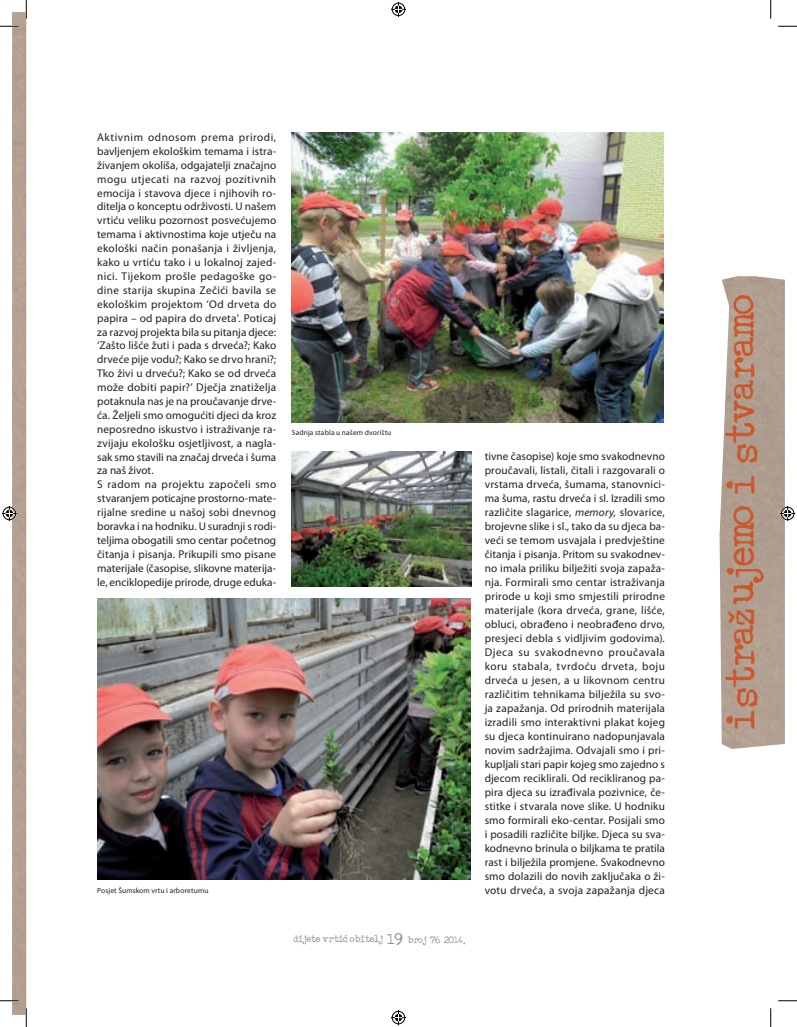
<style>
.page{position:relative;width:797px;height:1027px;background:#fff}
.page>*{position:absolute;margin:0;border:0;box-sizing:border-box;transform-origin:0 0}
.t1{font:31.25px "ACOUSTICBASSV";color:#cb572b}
.t2{font:11.25px/13.9px "Myriad Pro";letter-spacing:.01em;color:#231f20}
.t3{font:7.5px "Myriad Pro";letter-spacing:.015em;color:#231f20}
.t4{font:7.5px "ACOUSTICBASSV";color:#939598}
.s1{font-style:italic}
.s2{font-size:12.5px}
</style>
<div class="page">
<img style="left:291px;top:133px;width:372px;height:289px">
<img style="left:97px;top:598px;width:374px;height:281px">
<img style="left:292px;top:451px;width:179px;height:135px">
<svg style="left:778px;top:25px;width:19px;height:2px"></svg>
<svg style="left:778px;top:1000px;width:19px;height:1px"></svg>
<svg style="left:770px;top:0;width:1px;height:19px"></svg>
<svg style="left:770px;top:1008px;width:1px;height:19px"></svg>
<svg style="left:391px;top:2px;width:15px;height:15px"></svg>
<svg style="left:391px;top:1010px;width:15px;height:15px"></svg>
<svg style="left:0;top:0;width:27px;height:1027px"></svg>
<svg style="left:719px;top:276px;width:76px;height:473px"></svg>
<p class="t2" style="left:97px;top:130px;width:181px">Aktivnim odnosom prema prirodi, bavljenjem ekološkim temama i istra&shy;živanjem okoliša, odgajatelji značajno mogu utjecati na razvoj pozitivnih emocija i stavova djece i njihovih ro&shy;ditelja o konceptu održivosti. U našem vrtiću veliku pozornost posvećujemo temama i aktivnostima koje utječu na ekološki način ponašanja i življenja, kako u vrtiću tako i u lokalnoj zajed&shy;nici. Tijekom prošle pedagoške go&shy;dine starija skupina Zečići bavila se ekološkim projektom ‘Od drveta do papira – od papira do drveta’. Poticaj za razvoj projekta bila su pitanja djece: ‘Zašto lišće žuti i pada s drveća?; Kako drveće pije vodu?; Kako se drvo hrani?; Tko živi u drveću?; Kako se od drveća može dobiti papir?’ Dječja znatiželja potaknula nas je na proučavanje drve&shy;ća. Željeli smo omogućiti djeci da kroz neposredno iskustvo i istraživanje ra&shy;zvijaju ekološku osjetljivost, a nagla&shy;sak smo stavili na značaj drveća i šuma za naš život.<br>S radom na projektu započeli smo stvaranjem poticajne prostorno-mate&shy;rijalne sredine u našoj sobi dnevnog boravka i na hodniku. U suradnji s rodi&shy;teljima obogatili smo centar početnog čitanja i pisanja. Prikupili smo pisane materijale (časopise, slikovne materija&shy;le, enciklopedije prirode, druge eduka-</p>
<p class="t3" style="left:292px;top:428px;width:101px">Sadnja stabla u našem dvorištu</p>
<p class="t2" style="left:484px;top:449px;width:182px;text-align:justify">tivne časopise) koje smo svakodnevno proučavali, listali, čitali i razgovarali o vrstama drveća, šumama, stanovnici&shy;ma šuma, rastu drveća i sl. Izradili smo različite slagarice, <span class="s1">memory,</span> slovarice, brojevne slike i sl., tako da su djeca ba&shy;veći se temom usvajala i predvještine čitanja i pisanja. Pritom su svakodnev&shy;no imala priliku bilježiti svoja zapaža&shy;nja. Formirali smo centar istraživanja prirode u koji smo smjestili prirodne materijale (kora drveća, grane, lišće, obluci, obrađeno i neobrađeno drvo, presjeci debla s vidljivim godovima).<br>Djeca su svakodnevno proučavala koru stabala, tvrdoću drveta, boju drveća u jesen, a u likovnom centru različitim tehnikama bilježila su svo&shy;ja zapažanja. Od prirodnih materijala izradili smo interaktivni plakat kojeg su djeca kontinuirano nadopunjavala novim sadržajima. Odvajali smo i pri&shy;kupljali stari papir kojeg smo zajedno s djecom reciklirali. Od recikliranog pa&shy;pira djeca su izrađivala pozivnice, če&shy;stitke i stvarala nove slike. U hodniku smo formirali eko-centar. Posijali smo i posadili različite biljke. Djeca su sva&shy;kodnevno brinula o biljkama te pratila rast i bilježila promjene. Svakodnevno smo dolazili do novih zaključaka o ži-</p>
<p class="t3" style="left:97px;top:886px;width:113px">Posjet Šumskom vrtu i arboretumu</p>
<p class="t2" style="left:484px;top:883px;width:182px">votu drveća, a svoja zapažanja djeca</p>
<p class="t4" style="left:293px;top:933px;width:178px">dijete vrtić obitelj <span class="s2">19</span> broj 76 2014.</p>
<h1 class="t1" style="left:716px;top:732px;width:438px;rotate:-90deg">istražujemo i stvaramo</h1>
</div>
